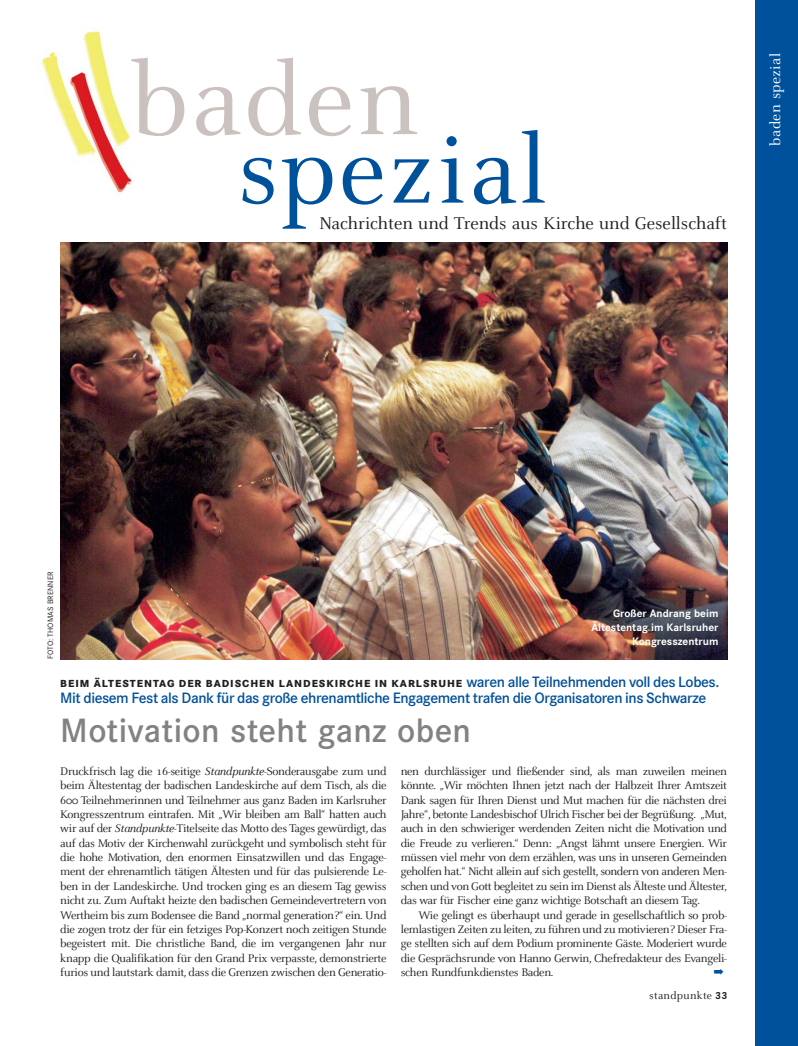
<style>
.page{position:relative;width:798px;height:1046px;background:#fff}
.page>*{position:absolute;margin:0;border:0;box-sizing:border-box;transform-origin:0 0}
.t1{font:110px "Celeste";letter-spacing:.025em;color:#cbc2bf}
.t2{font:104.62px "Celeste";letter-spacing:.025em;color:#00519b}
.t3{font:600 35px "Corporate S";letter-spacing:.01em;color:#808284}
.t4{font:18.75px "Celeste";color:#231f20}
.t5{font:600 15.62px "Corporate S";letter-spacing:-.03em;color:#00519b}
.t6{font:15.62px "Celeste";letter-spacing:.025em;color:#fff}
.t7{font:12.25px/14.4px "Celeste";letter-spacing:-.025em;color:#231f20;text-align:justify}
.t8{font:11.62px "Celeste";letter-spacing:.025em;color:#231f20}
.t9{font:700 11.25px/14.4px "Corporate S";color:#fff;text-align:right}
.t10{font:800 10.62px "Corporate S";letter-spacing:.09em;color:#231f20}
.t11{font:8.12px "Corporate S";letter-spacing:.015em;color:#231f20}
.s1{font-weight:600;font-size:15.62px;color:#00519b}
.s2{font-style:italic}
.s3{font-family:"Corporate S";font-weight:700;font-size:10.62px}
</style>
<div class="page">
<div style="left:754px;top:0;width:43px;height:1045px;background:#00519b"></div>
<img style="left:41px;top:30px;width:91px;height:163px">
<img style="left:60px;top:242px;width:666px;height:417px">
<h1 class="t1" style="left:130px;top:58px;width:290px">baden</h1>
<h2 class="t2" style="left:237px;top:130px;width:311px">spezial</h2>
<h3 class="t4" style="left:319px;top:216px;width:409px">Nachrichten und Trends aus Kirche und Gesellschaft</h3>
<p class="t6" style="left:769px;top:145px;width:94px;rotate:-90deg">baden spezial</p>
<p class="t11" style="left:47px;top:659px;width:89px;rotate:-90deg">FOTO: THOMAS BRENNER</p>
<p class="t9" style="left:591px;top:606px;width:128px">Großer Andrang beim<br>Ältestentag im Karlsruher<br>Kongresszentrum</p>
<p class="t10" style="left:60px;top:679px;width:660px">BEIM ÄLTESTENTAG DER BADISCHEN LANDESKIRCHE IN KARLSRUHE <span class="s1">waren alle Teilnehmenden voll des Lobes.</span></p>
<p class="t5" style="left:60px;top:691px;width:647px">Mit diesem Fest als Dank für das große ehrenamtliche Engagement trafen die Organisatoren ins Schwarze</p>
<h3 class="t3" style="left:60px;top:716px;width:412px">Motivation steht ganz oben</h3>
<p class="t7" style="left:60px;top:764px;width:327px">Druckfrisch lag die 16-seitige <span class="s2">Standpunkte</span>-Sonderausgabe zum und beim Ältestentag der badischen Landeskirche auf dem Tisch, als die 600 Teilnehmerinnen und Teilnehmer aus ganz Baden im Karlsruher Kongresszentrum eintrafen. Mit „Wir bleiben am Ball“ hatten auch wir auf der <span class="s2">Standpunkte</span>-Titelseite das Motto des Tages gewürdigt, das auf das Motiv der Kirchenwahl zurückgeht und symbolisch steht für die hohe Motivation, den enormen Einsatzwillen und das Engage&shy;ment der ehrenamtlich tätigen Ältesten und für das pulsierende Le&shy;ben in der Landeskirche. Und trocken ging es an diesem Tag gewiss nicht zu. Zum Auftakt heizte den badischen Gemeindevertretern von Wertheim bis zum Bodensee die Band „normal generation?“ ein. Und die zogen trotz der für ein fetziges Pop-Konzert noch zeitigen Stunde begeistert mit. Die christliche Band, die im vergangenen Jahr nur knapp die Qualifikation für den Grand Prix verpasste, demonstrierte furios und lautstark damit, dass die Grenzen zwischen den Generatio-</p>
<p class="t7" style="left:400px;top:764px;width:327px">nen durchlässiger und fließender sind, als man zuweilen meinen könnte. „Wir möchten Ihnen jetzt nach der Halbzeit Ihrer Amtszeit Dank sagen für Ihren Dienst und Mut machen für die nächsten drei Jahre“, betonte Landesbischof Ulrich Fischer bei der Begrüßung. „Mut, auch in den schwieriger werdenden Zeiten nicht die Motivation und die Freude zu verlieren.“ Denn: „Angst lähmt unsere Energien. Wir müssen viel mehr von dem erzählen, was uns in unseren Gemeinden geholfen hat.“ Nicht allein auf sich gestellt, sondern von anderen Men&shy;schen und von Gott begleitet zu sein im Dienst als Älteste und Ältester, das war für Fischer eine ganz wichtige Botschaft an diesem Tag.</p>
<p class="t7" style="left:400px;top:908px;width:327px;text-indent:18px">Wie gelingt es überhaupt und gerade in gesellschaftlich so prob&shy;lemlastigen Zeiten zu leiten, zu führen und zu motivieren? Dieser Fra&shy;ge stellten sich auf dem Podium prominente Gäste. Moderiert wurde die Gesprächsrunde von Hanno Gerwin, Chefredakteur des Evangeli&shy;schen Rundfunkdienstes Baden.</p>
<p class="t8" style="left:649px;top:990px;width:80px">standpunkte <span class="s3">33</span></p>
</div>
